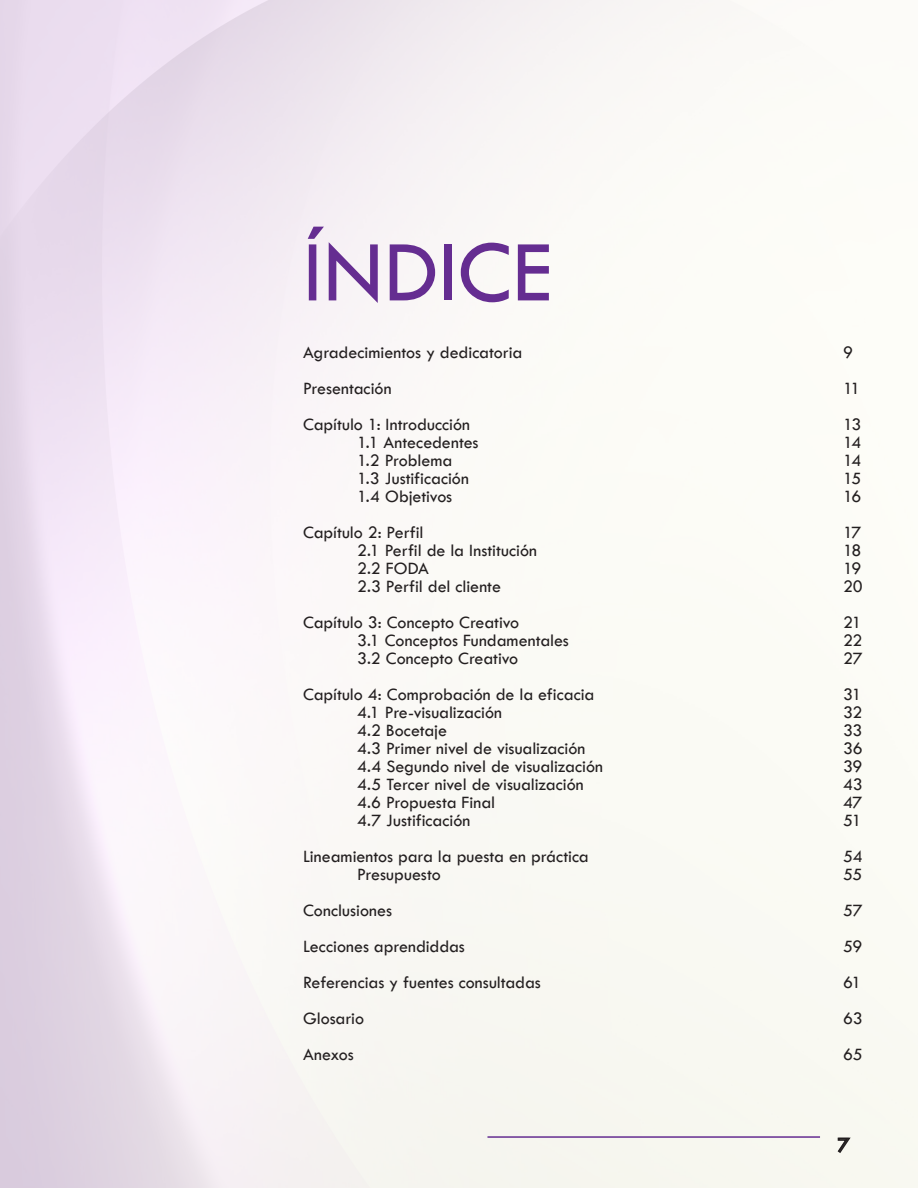
<style>
.page{position:relative;width:918px;height:1188px;background:#fff}
.page>*{position:absolute;margin:0;border:0;box-sizing:border-box;transform-origin:0 0}
.t1{font:90px "Tw Cen";letter-spacing:.005em;color:#652d91}
.t2{font:21px "Tw Cen";color:#231f20}
.t3{font:18px "Tw Cen";letter-spacing:-.005em;color:#231f20}
</style>
<div class="page">
<svg style="left:837px;top:1137px;width:15px;height:17px"></svg>
<hr style="left:487px;top:1136px;width:333px;height:2px;background:#652d91">
<h1 class="t1" style="left:303px;top:218px;width:250px">ÍNDICE</h1>
<p class="t3" style="left:303px;top:341px;width:221px">Agradecimientos y dedicatoria</p>
<p class="t3" style="left:843px;top:341px;width:11px">9</p>
<p class="t3" style="left:303px;top:377px;width:90px">Presentación</p>
<p class="t3" style="left:843px;top:377px;width:19px">11</p>
<p class="t3" style="left:303px;top:413px;width:169px">Capítulo 1: Introducción</p>
<p class="t3" style="left:843px;top:413px;width:20px">13</p>
<p class="t3" style="left:357px;top:431px;width:123px">1.1 Antecedentes</p>
<p class="t3" style="left:843px;top:431px;width:20px">14</p>
<p class="t3" style="left:357px;top:449px;width:97px">1.2 Problema</p>
<p class="t3" style="left:843px;top:449px;width:20px">14</p>
<p class="t3" style="left:357px;top:467px;width:113px">1.3 Justificación</p>
<p class="t3" style="left:843px;top:467px;width:20px">15</p>
<p class="t3" style="left:357px;top:485px;width:97px">1.4 Objetivos</p>
<p class="t3" style="left:843px;top:485px;width:20px">16</p>
<p class="t3" style="left:303px;top:521px;width:122px">Capítulo 2: Perfil</p>
<p class="t3" style="left:843px;top:521px;width:20px">17</p>
<p class="t3" style="left:357px;top:539px;width:182px">2.1 Perfil de la Institución</p>
<p class="t3" style="left:843px;top:539px;width:20px">18</p>
<p class="t3" style="left:357px;top:557px;width:74px">2.2 FODA</p>
<p class="t3" style="left:843px;top:557px;width:20px">19</p>
<p class="t3" style="left:357px;top:575px;width:145px">2.3 Perfil del cliente</p>
<p class="t3" style="left:843px;top:575px;width:21px">20</p>
<p class="t3" style="left:303px;top:611px;width:218px">Capítulo 3: Concepto Creativo</p>
<p class="t3" style="left:843px;top:611px;width:20px">21</p>
<p class="t3" style="left:357px;top:629px;width:213px">3.1 Conceptos Fundamentales</p>
<p class="t3" style="left:843px;top:629px;width:21px">22</p>
<p class="t3" style="left:357px;top:647px;width:163px">3.2 Concepto Creativo</p>
<p class="t3" style="left:843px;top:647px;width:21px">27</p>
<p class="t3" style="left:303px;top:683px;width:293px">Capítulo 4: Comprobación de la eficacia</p>
<p class="t3" style="left:843px;top:683px;width:20px">31</p>
<p class="t3" style="left:357px;top:701px;width:147px">4.1 Pre-visualización</p>
<p class="t3" style="left:843px;top:701px;width:21px">32</p>
<p class="t3" style="left:357px;top:719px;width:92px">4.2 Bocetaje</p>
<p class="t3" style="left:843px;top:719px;width:21px">33</p>
<p class="t3" style="left:357px;top:737px;width:230px">4.3 Primer nivel de visualización</p>
<p class="t3" style="left:843px;top:737px;width:21px">36</p>
<p class="t3" style="left:357px;top:755px;width:248px">4.4 Segundo nivel de visualización</p>
<p class="t3" style="left:843px;top:755px;width:21px">39</p>
<p class="t3" style="left:357px;top:773px;width:228px">4.5 Tercer nivel de visualización</p>
<p class="t3" style="left:843px;top:773px;width:21px">43</p>
<p class="t3" style="left:357px;top:791px;width:140px">4.6 Propuesta Final</p>
<p class="t3" style="left:843px;top:791px;width:21px">47</p>
<p class="t3" style="left:357px;top:809px;width:115px">4.7 Justificación</p>
<p class="t3" style="left:843px;top:809px;width:20px">51</p>
<p class="t3" style="left:303px;top:845px;width:287px">Lineamientos para la puesta en práctica</p>
<p class="t3" style="left:843px;top:845px;width:21px">54</p>
<p class="t3" style="left:357px;top:863px;width:85px">Presupuesto</p>
<p class="t3" style="left:843px;top:863px;width:21px">55</p>
<p class="t3" style="left:303px;top:899px;width:90px">Conclusiones</p>
<p class="t3" style="left:843px;top:899px;width:21px">57</p>
<p class="t3" style="left:303px;top:935px;width:163px">Lecciones aprendiddas</p>
<p class="t3" style="left:843px;top:935px;width:21px">59</p>
<p class="t3" style="left:303px;top:971px;width:239px">Referencias y fuentes consultadas</p>
<p class="t3" style="left:843px;top:971px;width:20px">61</p>
<p class="t3" style="left:303px;top:1007px;width:63px">Glosario</p>
<p class="t3" style="left:843px;top:1007px;width:21px">63</p>
<p class="t3" style="left:303px;top:1043px;width:52px">Anexos</p>
<p class="t3" style="left:843px;top:1043px;width:21px">65</p>
<p class="t2" style="left:838px;top:1132px;width:13px">7</p>
</div>
